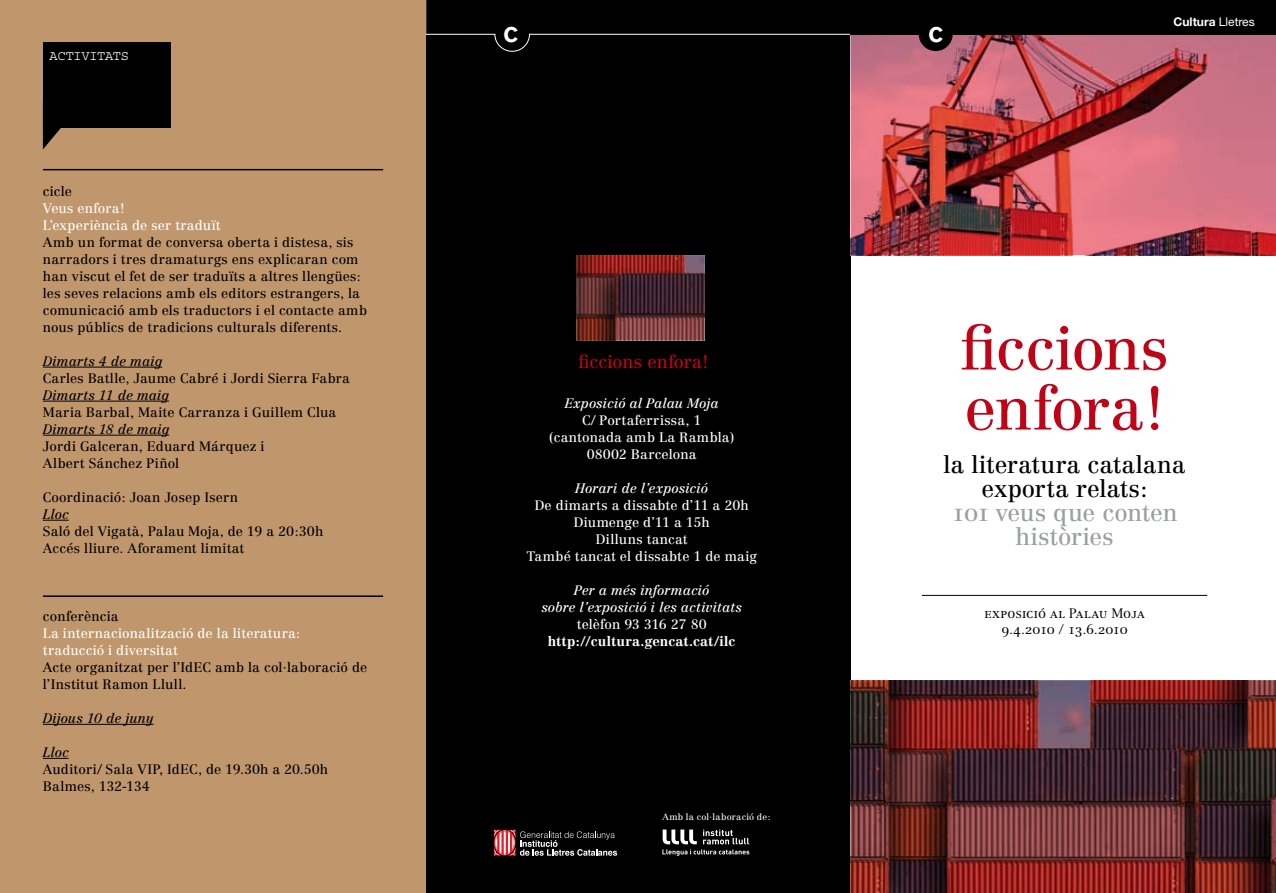
<style>
.page{position:relative;width:1276px;height:893px;background:#fff}
.page>*{position:absolute;margin:0;border:0;box-sizing:border-box;transform-origin:0 0}
.t1{font:60px/60px "Centennial CE";letter-spacing:-.02em;color:#c00418}
.t2{font:24px/24px "Centennial CE";color:#000;text-align:center}
.t3{font:700 21px "Akzidenz Grotesk BE";color:#fff}
.t4{font:18px "Centennial CE";letter-spacing:-.01em;color:#c00418}
.t5{font:13.5px/17px "Centennial CE";letter-spacing:.01em;color:#000}
.t6{font:13.5px/17px "Centennial CE";letter-spacing:.01em;color:#fff;text-align:center}
.t7{font:italic 13.5px/17px "Centennial CE";letter-spacing:.005em;color:#fff;text-align:center}
.t8{font:italic 13.5px "Centennial CE";letter-spacing:.005em;color:#000}
.t9{font:13.5px/16.5px "Centennial Light SC";color:#000;text-align:center}
.t10{font:700 13.5px "Centennial CE";letter-spacing:.01em;color:#fff}
.t11{font:13.5px "Courier Std";letter-spacing:-.015em;color:#fff}
.t12{font:700 12px "Helvetica Neue";color:#fff}
.t13{font:9px "Centennial CE";letter-spacing:.03em;color:#fff}
.s1{font-weight:400}
.s2{font-family:"Centennial Roman SC";color:#9c9e9f}
.s3{color:#9c9e9f}
</style>
<div class="page">
<div style="left:426px;top:0;width:424px;height:893px;background:#000"></div>
<svg style="left:426px;top:0;width:424px;height:52px"></svg>
<hr style="left:922px;top:595px;width:285px;height:1px;background:#000">
<img style="left:850px;top:34px;width:426px;height:221px">
<div style="left:850px;top:0;width:426px;height:34px;background:#000"></div>
<svg style="left:850px;top:680px;width:426px;height:213px;background:#602a2c"></svg>
<svg style="left:662px;top:829px;width:87px;height:27px"></svg>
<div style="left:0;top:0;width:426px;height:893px;background:#c0976c"></div>
<div style="left:43px;top:42px;width:127px;height:85px;background:#000"></div>
<svg style="left:43px;top:127px;width:42px;height:22px"></svg>
<hr style="left:43px;top:367px;width:119px;height:1px;background:#000">
<hr style="left:43px;top:401px;width:126px;height:1px;background:#000">
<hr style="left:43px;top:435px;width:126px;height:1px;background:#000">
<svg style="left:43px;top:520px;width:26px;height:1px"></svg>
<hr style="left:43px;top:724px;width:110px;height:1px;background:#000">
<svg style="left:43px;top:758px;width:26px;height:1px"></svg>
<hr style="left:43px;top:169px;width:340px;height:1px;background:#000">
<hr style="left:43px;top:595px;width:340px;height:2px;background:#000">
<svg style="left:494px;top:829px;width:123px;height:27px"></svg>
<svg style="left:577px;top:255px;width:128px;height:85px;background:#622b2e"></svg>
<p class="t11" style="left:50px;top:48px;width:81px">ACTIVITATS</p>
<p class="t5" style="left:43px;top:182px;width:31px">cicle</p>
<p class="t6" style="left:43px;top:199px;width:179px;text-align:left">Veus enfora!<br>L’experiència de ser traduït</p>
<p class="t5" style="left:43px;top:233px;width:326px">Amb un format de conversa oberta i distesa, sis narradors i tres dramaturgs ens explicaran com han viscut el fet de ser traduïts a altres llengües: les seves relacions amb els editors estrangers, la comunicació amb els traductors i el contacte amb nous públics de tradicions culturals diferents.</p>
<p class="t8" style="left:43px;top:353px;width:121px">Dimarts 4 de maig</p>
<p class="t5" style="left:43px;top:369px;width:308px">Carles Batlle, Jaume Cabré i Jordi Sierra Fabra</p>
<p class="t8" style="left:43px;top:387px;width:128px">Dimarts 11 de maig</p>
<p class="t5" style="left:43px;top:403px;width:295px">Maria Barbal, Maite Carranza i Guillem Clua</p>
<p class="t8" style="left:43px;top:421px;width:128px">Dimarts 18 de maig</p>
<p class="t5" style="left:43px;top:437px;width:223px">Jordi Galceran, Eduard Márquez i<br>Albert Sánchez Piñol</p>
<p class="t5" style="left:43px;top:488px;width:197px">Coordinació: Joan Josep Isern</p>
<p class="t8" style="left:43px;top:506px;width:27px">Lloc</p>
<p class="t5" style="left:43px;top:522px;width:282px">Saló del Vigatà, Palau Moja, de 19 a 20:30h<br>Accés lliure. Aforament limitat</p>
<p class="t5" style="left:43px;top:608px;width:77px">conferència</p>
<p class="t6" style="left:43px;top:625px;width:259px;text-align:left">La internacionalització de la literatura: traducció i diversitat</p>
<p class="t5" style="left:43px;top:659px;width:326px">Acte organitzat per l’IdEC amb la col·laboració de l’Institut Ramon Llull.</p>
<p class="t8" style="left:43px;top:710px;width:112px">Dijous 10 de juny</p>
<p class="t8" style="left:43px;top:744px;width:27px">Lloc</p>
<p class="t5" style="left:43px;top:761px;width:287px">Auditori/ Sala VIP, IdEC, de 19.30h a 20.50h<br>Balmes, 132-134</p>
<h3 class="t3" style="left:503px;top:23px;width:16px">C</h3>
<h3 class="t4" style="left:578px;top:350px;width:131px">ficcions enfora!</h3>
<p class="t7" style="left:565px;top:395px;width:155px">Exposició al Palau Moja</p>
<p class="t6" style="left:549px;top:412px;width:187px">C/ Portaferrissa, 1 (cantonada amb La Rambla)<br>08002 Barcelona</p>
<p class="t7" style="left:575px;top:480px;width:134px">Horari de l’exposició</p>
<p class="t6" style="left:526px;top:497px;width:232px">De dimarts a dissabte d’11 a 20h<br>Diumenge d’11 a 15h<br>Dilluns tancat<br>També tancat el dissabte 1 de maig</p>
<p class="t7" style="left:541px;top:582px;width:202px">Per a més informació<br>sobre l’exposició i les activitats</p>
<p class="t6" style="left:577px;top:616px;width:131px">telèfon 93 316 27 80</p>
<p class="t10" style="left:548px;top:633px;width:189px">http://cultura.gencat.cat/ilc</p>
<p class="t13" style="left:662px;top:812px;width:109px">Amb la col·laboració de:</p>
<h3 class="t3" style="left:928px;top:22px;width:16px">C</h3>
<p class="t12" style="left:1173px;top:14px;width:83px">Cultura <span class="s1">Lletres</span></p>
<h1 class="t1" style="left:960px;top:318px;width:210px">ficcions enfora!</h1>
<h2 class="t2" style="left:943px;top:452px;width:243px">la literatura catalana exporta relats:<br><span class="s2">101</span> <span class="s3">veus que conten històries</span></h2>
<p class="t9" style="left:984px;top:604px;width:162px">exposició al Palau Moja<br>9.4.2010 / 13.6.2010</p>
</div>
